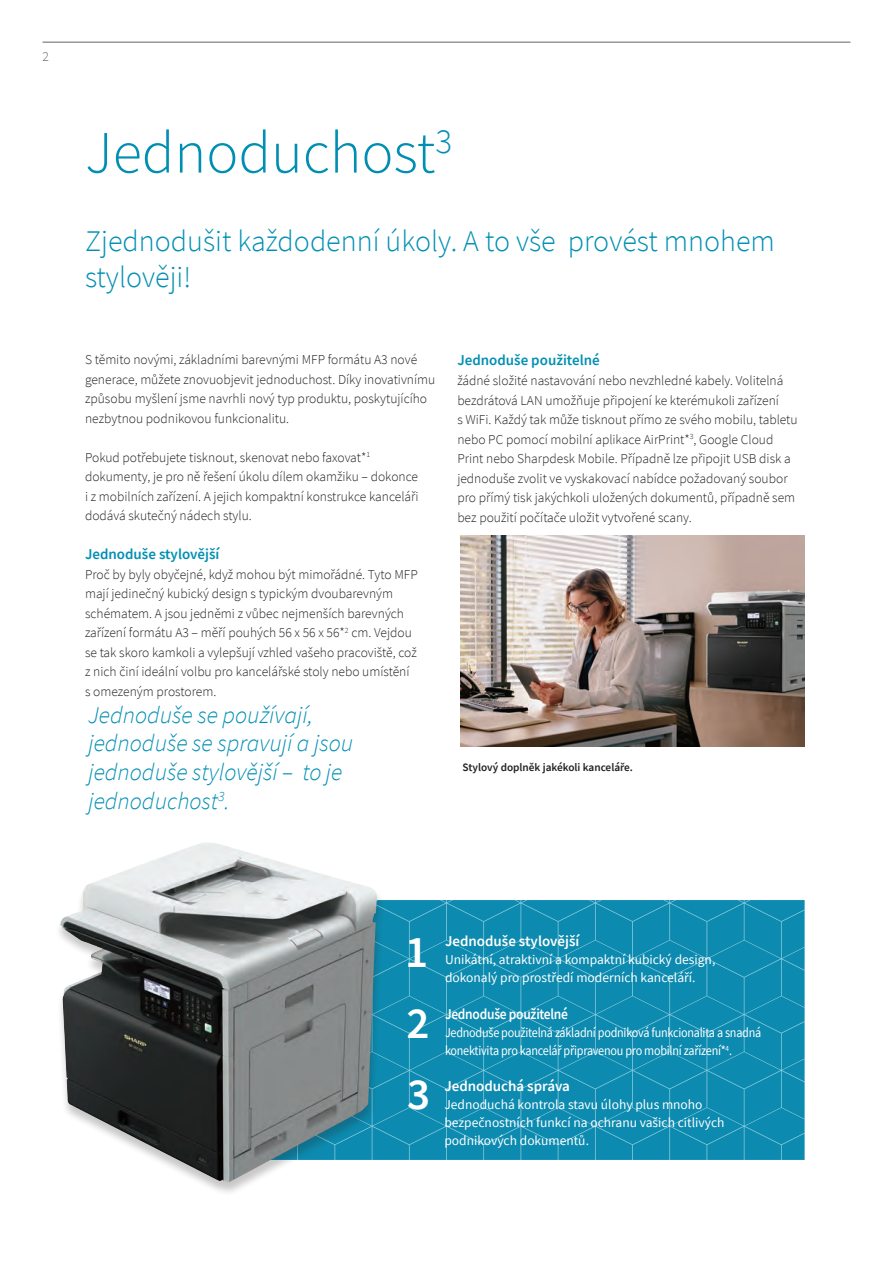
<style>
.page{position:relative;width:893px;height:1263px;background:#fff}
.page>*{position:absolute;margin:0;border:0;box-sizing:border-box;transform-origin:0 0}
.t1{font:300 60px "Source Sans Pro";color:#008fb3}
.t2{font:600 45px/70.8px "Source Sans Pro";color:#fff;text-align:justify}
.t3{font:300 30px/36px "Source Sans Pro";color:#008fb3}
.t4{font:italic 300 24px/28.8px "Source Sans Pro";color:#008fb3}
.t5{font:600 15px "Source Sans Pro";color:#008fb3}
.t6{font:600 15px "Source Sans Pro";color:#fff}
.t7{font:600 15px "Source Sans Pro";letter-spacing:-.02em;color:#fff;scale:.9 1}
.t8{font:300 13.5px/19.5px "Source Sans Pro";color:#231f20}
.t9{font:13.5px/18px "Source Sans Pro";color:#fff}
.t10{font:13.5px/18px "Source Sans Pro";letter-spacing:-.02em;color:#fff;scale:.9 1}
.t11{font:300 13.5px "Source Sans Pro";color:#636366}
.t12{font:600 11.25px "Source Sans Pro";color:#231f20}
</style>
<div class="page">
<img style="left:460px;top:536px;width:344px;height:211px">
<svg style="left:385px;top:900px;width:419px;height:260px;background:#118cb0"></svg>
<div style="left:55px;top:843px;width:330px;height:353px;background:#231f20;opacity:.25"></div>
<img style="left:60px;top:842px;width:317px;height:340px">
<hr style="left:43px;top:42px;width:807px;height:1px;background:#636366">
<p class="t11" style="left:43px;top:48px;width:8px">2</p>
<h1 class="t1" style="left:85px;top:116px;width:369px">Jednoduchost<sup>3</sup></h1>
<h3 class="t3" style="left:85px;top:223px;width:691px">Zjednodušit každodenní úkoly. A to vše provést mnohem stylověji!</h3>
<p class="t8" style="left:85px;top:350px;width:352px">S těmito novými, základními barevnými MFP formátu A3 nové generace, můžete znovuobjevit jednoduchost. Díky inovativnímu způsobu myšlení jsme navrhli nový typ produktu, poskytujícího nezbytnou podnikovou funkcionalitu.</p>
<p class="t8" style="left:85px;top:447px;width:335px">Pokud potřebujete tisknout, skenovat nebo faxovat*<sup>1 </sup>dokumenty, je pro ně řešení úkolu dílem okamžiku – dokonce i z mobilních zařízení. A jejich kompaktní konstrukce kanceláři dodává skutečný nádech stylu.</p>
<p class="t5" style="left:85px;top:544px;width:136px">Jednoduše stylovější</p>
<p class="t8" style="left:85px;top:564px;width:334px">Proč by byly obyčejné, když mohou být mimořádné. Tyto MFP mají jedinečný kubický design s typickým dvoubarevným schématem. A jsou jedněmi z vůbec nejmenších barevných zařízení formátu A3 – měří pouhých 56 x 56 x 56*<sup>2</sup> cm. Vejdou se tak skoro kamkoli a vylepšují vzhled vašeho pracoviště, což z nich činí ideální volbu pro kancelářské stoly nebo umístění s omezeným prostorem.</p>
<h3 class="t4" style="left:88px;top:700px;width:266px">Jednoduše se používají, jednoduše se spravují a jsou jednoduše stylovější – to je jednoduchost<sup>3</sup>.</h3>
<p class="t5" style="left:457px;top:350px;width:144px">Jednoduše použitelné</p>
<p class="t8" style="left:457px;top:371px;width:342px">žádné složité nastavování nebo nevzhledné kabely. Volitelná bezdrátová LAN umožňuje připojení ke kterémukoli zařízení<br>s WiFi. Každý tak může tisknout přímo ze svého mobilu, tabletu nebo PC pomocí mobilní aplikace AirPrint*<sup>3</sup>, Google Cloud Print nebo Sharpdesk Mobile. Případně lze připojit USB disk a jednoduše zvolit ve vyskakovací nabídce požadovaný soubor pro přímý tisk jakýchkoli uložených dokumentů, případně sem bez použití počítače uložit vytvořené scany.</p>
<p class="t12" style="left:463px;top:760px;width:172px">Stylový doplněk jakékoli kanceláře.</p>
<h2 class="t2" style="left:405px;top:916px;width:27px">1<br>2<br>3</h2>
<p class="t6" style="left:445px;top:931px;width:136px">Jednoduše stylovější</p>
<p class="t9" style="left:445px;top:951px;width:272px">Unikátní, atraktivní a kompaktní kubický design, dokonalý pro prostředí moderních kanceláří.</p>
<p class="t7" style="left:445px;top:1004px;width:138px">Jednoduše použitelné</p>
<p class="t10" style="left:445px;top:1023px;width:353px">Jednoduše použitelná základní podniková funkcionalita a snadná konektivita pro kancelář připravenou pro mobilní zařízení*<sup>4</sup>.</p>
<p class="t6" style="left:444px;top:1076px;width:127px">Jednoduchá správa</p>
<p class="t9" style="left:444px;top:1095px;width:282px">Jednoduchá kontrola stavu úlohy plus mnoho bezpečnostních funkcí na ochranu vašich citlivých podnikových dokumentů.</p>
</div>
